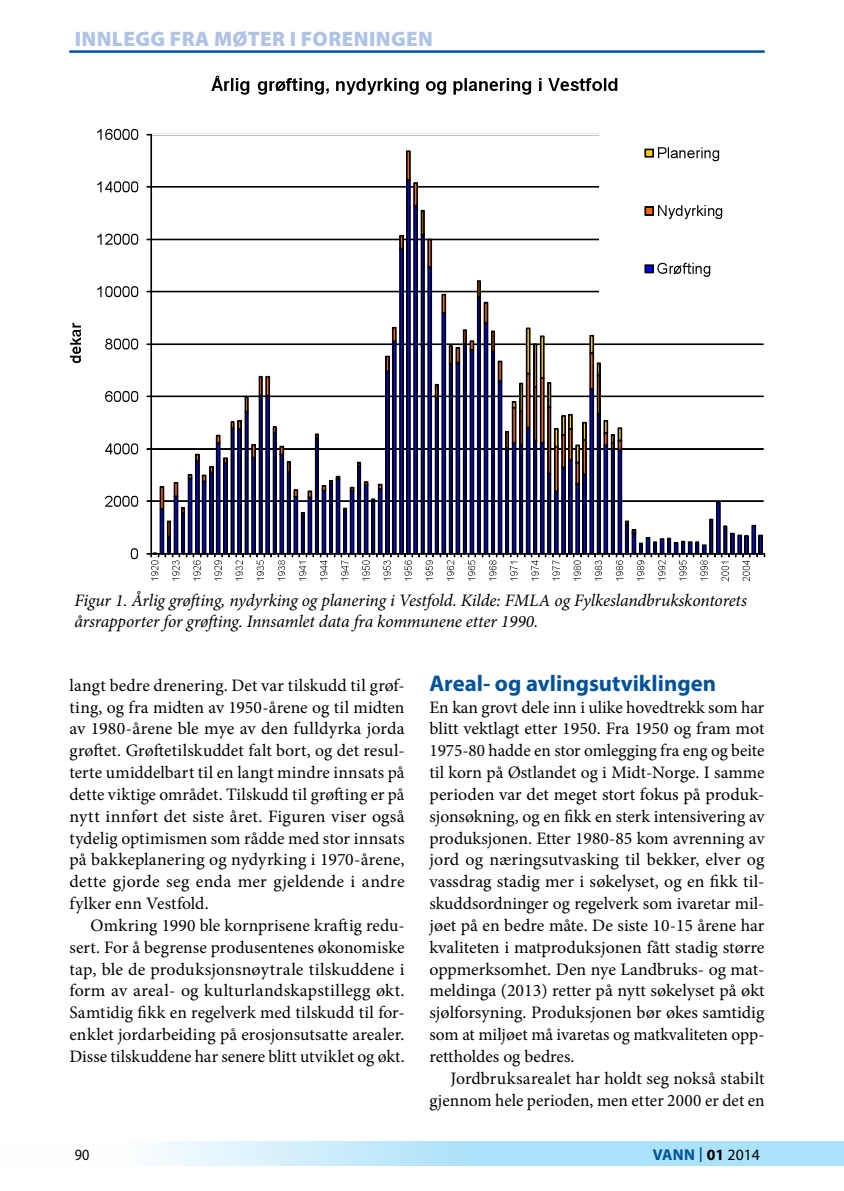
<style>
.page{position:relative;width:844px;height:1191px;background:#fff}
.page>*{position:absolute;margin:0;border:0;box-sizing:border-box;transform-origin:0 0}
.t1{font:700 22.75px "Myriad Pro";color:#00529c}
.t2{font:900 21px "Myriad Pro";letter-spacing:.02em;color:#aec3e6}
.t3{font:17.5px/21.9px "Minion Pro";color:#000;text-align:justify}
.t4{font:italic 17.5px/21px "Minion Pro";letter-spacing:-.01em;color:#000}
.t5{font:700 15.75px "Myriad Pro";letter-spacing:.01em;color:#00529c}
.t6{font:15.75px "Myriad Pro";color:#000;scale:.9 1}
.s1{font-weight:400;font-size:21.88px}
.s2{color:#000}
.s3{font-weight:400;color:#000}
</style>
<div class="page">
<svg style="left:843px;top:1141px;width:1px;height:25px"></svg>
<svg style="left:157px;top:1141px;width:686px;height:25px;background:#bbe6fa"></svg>
<hr style="left:69px;top:51px;width:695px;height:1px;background:#00529c">
<svg style="left:70px;top:75px;width:696px;height:507px"></svg>
<p class="t2" style="left:75px;top:27px;width:360px">INNLEGG FRA MØTER I FORENINGEN</p>
<p class="t4" style="left:74px;top:589px;width:673px">Figur 1. Årlig grøfting, nydyrking og planering i Vestfold. Kilde: FMLA og Fylkeslandbrukskontorets årsrapporter for grøfting. Innsamlet data fra kommunene etter 1990.</p>
<p class="t3" style="left:69px;top:674px;width:336px">langt bedre drenering. Det var tilskudd til grøf&shy;ting, og fra midten av 1950-årene og til midten av 1980-årene ble mye av den fulldyrka jorda grøftet. Grøftetilskuddet falt bort, og det resul&shy;terte umiddelbart til en langt mindre innsats på dette viktige området. Tilskudd til grøfting er på nytt innført det siste året. Figuren viser også tydelig optimismen som rådde med stor innsats på bakkeplanering og nydyrking i 1970-årene, dette gjorde seg enda mer gjeldende i andre fylker enn Vestfold.</p>
<p class="t3" style="left:69px;top:914px;width:336px;text-indent:21px">Omkring 1990 ble kornprisene kraftig redu&shy;sert. For å begrense produsentenes økonomiske tap, ble de produksjonsnøytrale tilskuddene i form av areal- og kulturlandskapstillegg økt.<br>Samtidig fikk en regelverk med tilskudd til for&shy;enklet jordarbeiding på erosjonsutsatte arealer.<br>Disse tilskuddene har senere blitt utviklet og økt.</p>
<h1 class="t1" style="left:429px;top:668px;width:288px">Areal- og avlingsutviklingen</h1>
<p class="t3" style="left:429px;top:696px;width:336px">En kan grovt dele inn i ulike hovedtrekk som har blitt vektlagt etter 1950. Fra 1950 og fram mot 1975-80 hadde en stor omlegging fra eng og beite til korn på Østlandet og i Midt-Norge. I samme perioden var det meget stort fokus på produk&shy;sjonsøkning, og en fikk en sterk intensivering av produksjonen. Etter 1980-85 kom avrenning av jord og næringsutvasking til bekker, elver og vassdrag stadig mer i søkelyset, og en fikk til&shy;skuddsordninger og regelverk som ivaretar mil&shy;jøet på en bedre måte. De siste 10-15 årene har kvaliteten i matproduksjonen fått stadig større oppmerksomhet. Den nye Landbruks- og mat&shy;meldinga (2013) retter på nytt søkelyset på økt sjølforsyning. Produksjonen bør økes samtidig som at miljøet må ivaretas og matkvaliteten opp&shy;rettholdes og bedres.</p>
<p class="t3" style="left:429px;top:1067px;width:336px;text-align:right">Jordbruksarealet har holdt seg nokså stabilt gjennom hele perioden, men etter 2000 er det en</p>
<p class="t6" style="left:75px;top:1145px;width:18px">90</p>
<p class="t5" style="left:652px;top:1144px;width:109px">Vann <span class="s1">I</span> <span class="s2">01</span> <span class="s3">2014</span></p>
</div>
